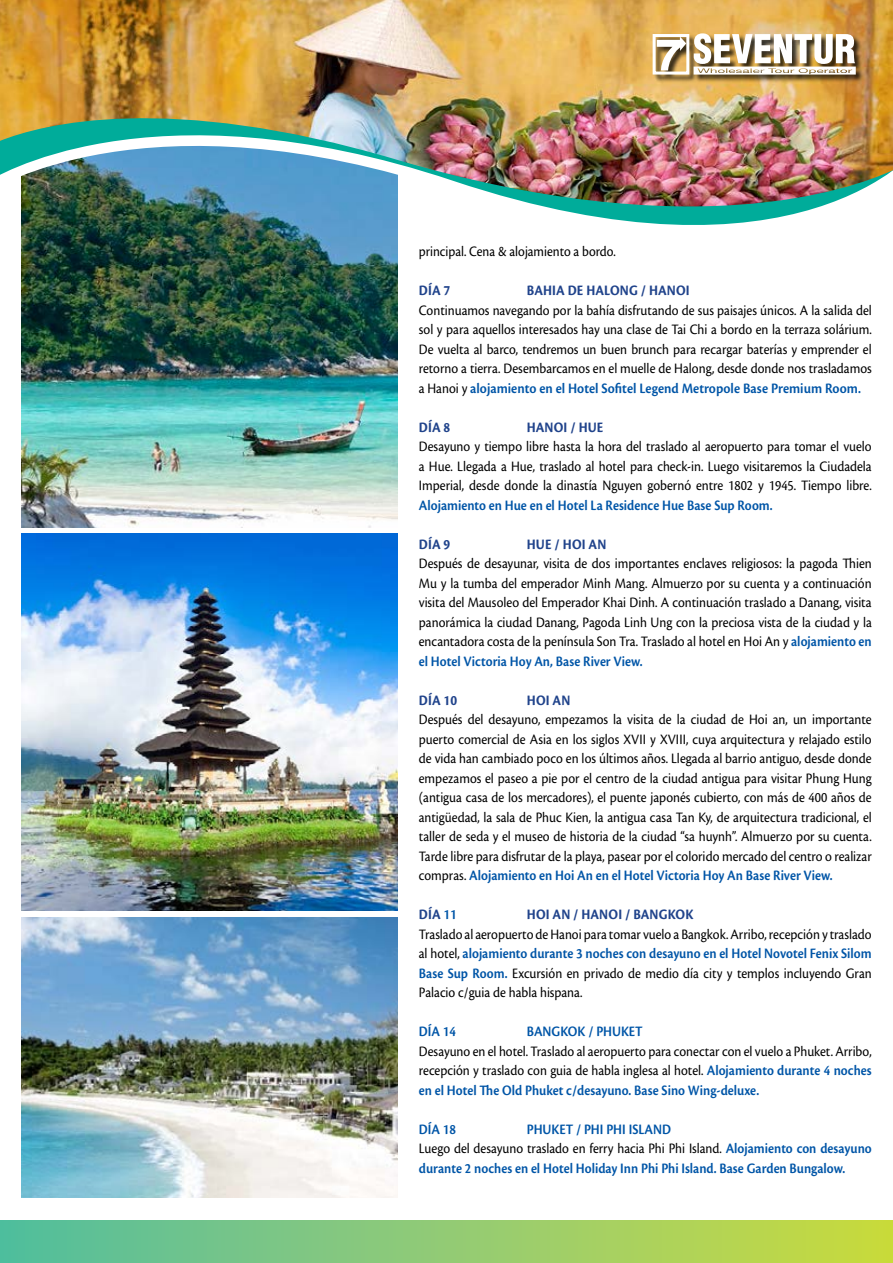
<style>
.page{position:relative;width:893px;height:1263px;background:#fff}
.page>*{position:absolute;margin:0;border:0;box-sizing:border-box;transform-origin:0 0}
.t1{font:15px/19.5px "Cronos Pro";color:#000;text-align:justify;scale:.9 1}
.t2{font:600 15px/19.5px "Cronos Pro";color:#0055a7;scale:.9 1}
.t3{font:700 15px "Cronos Pro";letter-spacing:.01em;color:#20438b;scale:.9 1}
.t4{font:15px "Cronos Pro";color:#000;scale:.89 1}
.s1{font-weight:600;color:#0055a7}
.s2{font-weight:400;color:#000}
</style>
<div class="page">
<img style="left:21px;top:307px;width:377px;height:220px">
<img style="left:21px;top:917px;width:377px;height:280px">
<img style="left:21px;top:534px;width:377px;height:376px">
<img style="left:21px;top:296px;width:377px;height:11px">
<img style="left:21px;top:208px;width:794px;height:88px">
<img style="left:0;top:0;width:893px;height:208px">
<div style="left:653px;top:34px;width:211px;height:49px;background:#000;opacity:.77"></div>
<div style="left:653px;top:34px;width:36px;height:41px;border:3px solid #fff"></div>
<svg style="left:657px;top:37px;width:29px;height:33px"></svg>
<img style="left:694px;top:33px;width:162px;height:42px">
<div style="left:0;top:1220px;width:893px;height:43px;background:linear-gradient(to right,#54bda2,#ccda40)"></div>
<p class="t4" style="left:419px;top:243px;width:223px">principal. Cena &amp; alojamiento a bordo.</p>
<p class="t3" style="left:419px;top:282px;width:36px">DÍA 7</p>
<p class="t3" style="left:527px;top:282px;width:18px">BAHIA</p>
<p class="t3" style="left:568px;top:282px;width:31px">DE HALONG</p>
<p class="t3" style="left:641px;top:282px;width:19px">/ HANOI</p>
<p class="t1" style="left:419px;top:300px;width:505px">Continuamos navegando por la bahía disfrutando de sus paisajes únicos. A la salida del sol y para aquellos interesados hay una clase de Tai Chi a bordo en la terraza solárium.<br>De vuelta al barco, tendremos un buen brunch para recargar baterías y emprender el retorno a tierra. Desembarcamos en el muelle de Halong, desde donde nos trasladamos a Hanoi y <span class="s1">alojamiento en el Hotel Sofitel Legend Metropole Base Premium Room.</span></p>
<p class="t3" style="left:419px;top:418px;width:36px">DÍA 8</p>
<p class="t3" style="left:527px;top:418px;width:10px">HANOI</p>
<p class="t3" style="left:570px;top:418px;width:38px">/ HUE</p>
<p class="t1" style="left:419px;top:437px;width:505px">Desayuno y tiempo libre hasta la hora del traslado al aeropuerto para tomar el vuelo a Hue. Llegada a Hue, traslado al hotel para check-in. Luego visitaremos la Ciudadela Imperial, desde donde la dinastía Nguyen gobernó entre 1802 y 1945. Tiempo libre.</p>
<p class="t2" style="left:419px;top:495px;width:395px">Alojamiento en Hue en el Hotel La Residence Hue Base Sup Room.</p>
<p class="t3" style="left:419px;top:535px;width:36px">DÍA 9</p>
<p class="t3" style="left:527px;top:535px;width:90px">HUE / HOI AN</p>
<p class="t1" style="left:419px;top:554px;width:505px">Después de desayunar, visita de dos importantes enclaves religiosos: la pagoda Thien Mu y la tumba del emperador Minh Mang. Almuerzo por su cuenta y a continuación visita del Mausoleo del Emperador Khai Dinh. A continuación traslado a Danang, visita panorámica la ciudad Danang, Pagoda Linh Ung con la preciosa vista de la ciudad y la encantadora costa de la península Son Tra. Traslado al hotel en Hoi An y <span class="s1">alojamiento en el Hotel Victoria Hoy An, Base River View.</span></p>
<p class="t3" style="left:419px;top:691px;width:44px">DÍA 10</p>
<p class="t3" style="left:527px;top:691px;width:50px">HOI AN</p>
<p class="t1" style="left:419px;top:710px;width:505px">Después del desayuno, empezamos la visita de la ciudad de Hoi an, un importante puerto comercial de Asia en los siglos xvii y xviii, cuya arquitectura y relajado estilo de vida han cambiado poco en los últimos años. Llegada al barrio antiguo, desde donde empezamos el paseo a pie por el centro de la ciudad antigua para visitar Phung Hung (antigua casa de los mercadores), el puente japonés cubierto, con más de 400 años de antigüedad, la sala de Phuc Kien, la antigua casa Tan Ky, de arquitectura tradicional, el taller de seda y el museo de historia de la ciudad “sa huynh”. Almuerzo por su cuenta.<br>Tarde libre para disfrutar de la playa, pasear por el colorido mercado del centro o realizar compras. <span class="s1">Alojamiento en Hoi An en el Hotel Victoria Hoy An Base River View.</span></p>
<p class="t3" style="left:419px;top:906px;width:64px">DÍA <span class="s1">11</span> HOI</p>
<p class="t3" style="left:553px;top:906px;width:42px">AN / HANOI</p>
<p class="t3" style="left:625px;top:906px;width:77px">/ BANG KOK</p>
<p class="t1" style="left:419px;top:924px;width:505px">Traslado al aeropuerto de Hanoi para tomar vuelo a Bangkok. Arribo, recepción y traslado al hotel, <span class="s1">alojamiento durante 3 noches con desayuno en el Hotel Novotel Fenix Silom Base Sup Room.</span> Excursión en privado de medio día city y templos incluyendo Gran Palacio c/guia de habla hispana.</p>
<p class="t2" style="left:419px;top:1022px;width:43px">DÍA 14</p>
<p class="t2" style="left:527px;top:1022px;width:130px">BANGKOK / PHUKET</p>
<p class="t1" style="left:419px;top:1041px;width:505px">Desayuno en el hotel. Traslado al aeropuerto para conectar con el vuelo a Phuket. Arribo, recepción y traslado con guia de habla inglesa al hotel. <span class="s1">Alojamiento durante 4 noches en el Hotel The Old Phuket c/desayuno. Base Sino Wing-deluxe.</span></p>
<p class="t2" style="left:419px;top:1119px;width:43px">DÍA 18</p>
<p class="t2" style="left:419px;top:1119px;width:505px;text-indent:108px">PHUKET / PHI PHI ISLAND<br><span class="s2">Luego del desayuno traslado en ferry hacia Phi Phi Island.</span> Alojamiento con desayuno durante 2 noches en el Hotel Holiday Inn Phi Phi Island. Base Garden Bungalow.</p>
</div>
